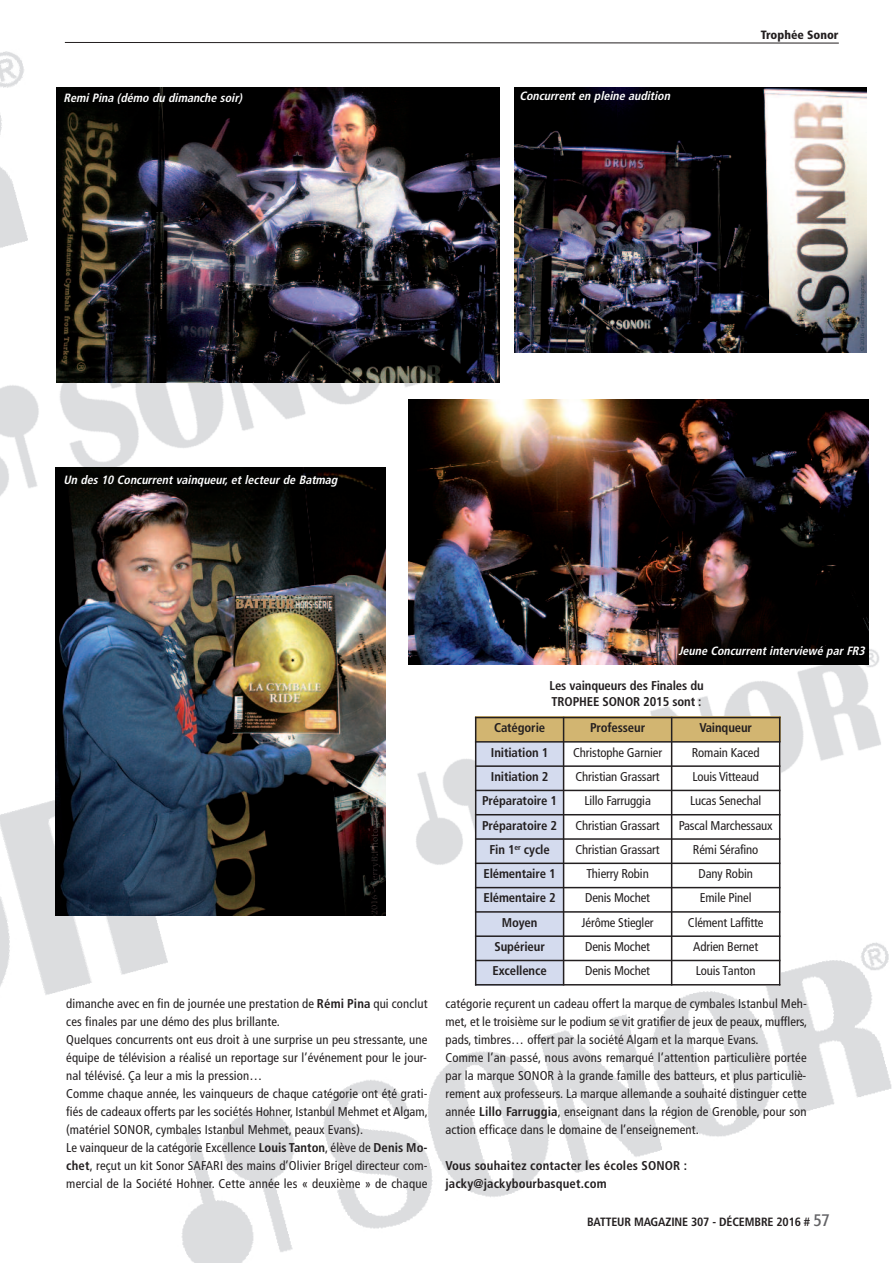
<style>
.page{position:relative;width:893px;height:1263px;background:#fff}
.page>*{position:absolute;margin:0;border:0;box-sizing:border-box;transform-origin:0 0}
.t1{font:condensed 12.75px/18px "Frutiger";letter-spacing:.01em;color:#231f20}
.t2{font:condensed 12.75px "Frutiger";letter-spacing:-.01em;color:#231f20}
.t3{font:700 condensed 12.75px/16.5px "Frutiger";letter-spacing:-.01em;color:#231f20}
.t4{font:700 condensed 12.75px/18px "Frutiger";letter-spacing:.01em;color:#231f20}
.t5{font:italic 700 condensed 12px "Frutiger";color:#fff}
.t6{font:700 condensed 12px "Frutiger";letter-spacing:-.01em;color:#231f20}
.t7{font:900 condensed 12px "Frutiger";color:#231f20}
.s1{font-weight:700}
.s2{font-family:"Formata";font-weight:400;font-size:18px;color:#636366}
</style>
<div class="page">
<img style="left:0;top:51px;width:81px;height:205px">
<img style="left:416px;top:642px;width:465px;height:235px">
<img style="left:182px;top:932px;width:710px;height:331px">
<img style="left:0;top:256px;width:500px;height:240px">
<img style="left:0;top:800px;width:221px;height:226px">
<svg style="left:64px;top:42px;width:775px;height:2px;background:#908e8e"></svg>
<img style="left:57px;top:88px;width:442px;height:295px">
<img style="left:514px;top:87px;width:352px;height:265px">
<img style="left:55px;top:468px;width:331px;height:447px">
<img style="left:408px;top:399px;width:460px;height:266px">
<div style="left:475px;top:717px;width:89px;height:25px;background:#d2b571"></div>
<div style="left:564px;top:717px;width:108px;height:25px;background:#d2b571"></div>
<div style="left:672px;top:717px;width:108px;height:25px;background:#d2b571"></div>
<div style="left:475px;top:742px;width:89px;height:24px;background:#d4dbee"></div>
<div style="left:564px;top:742px;width:108px;height:24px;background:#fff"></div>
<div style="left:672px;top:742px;width:108px;height:24px;background:#fff"></div>
<div style="left:475px;top:766px;width:89px;height:24px;background:#d4dbee"></div>
<div style="left:564px;top:766px;width:108px;height:24px;background:#fff"></div>
<div style="left:672px;top:766px;width:108px;height:24px;background:#fff"></div>
<div style="left:475px;top:790px;width:89px;height:25px;background:#d4dbee"></div>
<div style="left:564px;top:790px;width:108px;height:25px;background:#fff"></div>
<div style="left:672px;top:790px;width:108px;height:25px;background:#fff"></div>
<div style="left:475px;top:815px;width:89px;height:24px;background:#d4dbee"></div>
<div style="left:564px;top:815px;width:108px;height:24px;background:#fff"></div>
<div style="left:672px;top:815px;width:108px;height:24px;background:#fff"></div>
<div style="left:475px;top:839px;width:89px;height:24px;background:#d4dbee"></div>
<div style="left:564px;top:839px;width:108px;height:24px;background:#fff"></div>
<div style="left:672px;top:839px;width:108px;height:24px;background:#fff"></div>
<div style="left:475px;top:863px;width:89px;height:25px;background:#d4dbee"></div>
<div style="left:564px;top:863px;width:108px;height:25px;background:#fff"></div>
<div style="left:672px;top:863px;width:108px;height:25px;background:#fff"></div>
<div style="left:475px;top:888px;width:89px;height:24px;background:#d4dbee"></div>
<div style="left:475px;top:912px;width:89px;height:24px;background:#d4dbee"></div>
<div style="left:564px;top:912px;width:108px;height:24px;background:#fff"></div>
<div style="left:672px;top:912px;width:108px;height:24px;background:#fff"></div>
<div style="left:475px;top:936px;width:89px;height:24px;background:#d4dbee"></div>
<div style="left:564px;top:936px;width:108px;height:24px;background:#fff"></div>
<div style="left:672px;top:936px;width:108px;height:24px;background:#fff"></div>
<div style="left:475px;top:960px;width:89px;height:25px;background:#d4dbee"></div>
<div style="left:564px;top:960px;width:108px;height:25px;background:#fff"></div>
<div style="left:672px;top:960px;width:108px;height:25px;background:#fff"></div>
<hr style="left:475px;top:717px;width:1px;height:268px;background:#231f20">
<hr style="left:563px;top:717px;width:1px;height:268px;background:#231f20">
<hr style="left:671px;top:717px;width:1px;height:268px;background:#231f20">
<hr style="left:779px;top:717px;width:1px;height:268px;background:#231f20">
<hr style="left:475px;top:717px;width:305px;height:1px;background:#231f20">
<hr style="left:475px;top:741px;width:305px;height:2px;background:#231f20">
<hr style="left:475px;top:765px;width:305px;height:2px;background:#231f20">
<hr style="left:475px;top:790px;width:305px;height:1px;background:#231f20">
<hr style="left:475px;top:814px;width:305px;height:1px;background:#231f20">
<hr style="left:475px;top:838px;width:305px;height:2px;background:#231f20">
<hr style="left:475px;top:862px;width:305px;height:2px;background:#231f20">
<hr style="left:475px;top:887px;width:305px;height:1px;background:#231f20">
<hr style="left:475px;top:911px;width:305px;height:2px;background:#231f20">
<hr style="left:475px;top:935px;width:305px;height:2px;background:#231f20">
<hr style="left:475px;top:960px;width:305px;height:1px;background:#231f20">
<hr style="left:475px;top:984px;width:305px;height:1px;background:#231f20">
<p class="t5" style="left:63px;top:93px;width:183px">Remi Pina (démo du dimanche soir)</p>
<p class="t5" style="left:519px;top:91px;width:154px">Concurrent en pleine audition</p>
<p class="t7" style="left:761px;top:30px;width:79px">Trophée Sonor</p>
<p class="t5" style="left:63px;top:475px;width:278px">Un des 10 Concurrent vainqueur, et lecteur de Batmag</p>
<p class="t5" style="left:679px;top:646px;width:190px">Jeune Concurrent interviewé par FR3</p>
<p class="t3" style="left:549px;top:678px;width:156px">Les vainqueurs des Finales du<br>TROPHEE SONOR 2015 sont :</p>
<p class="t3" style="left:494px;top:721px;width:53px">Catégorie</p>
<p class="t3" style="left:590px;top:721px;width:57px">Professeur</p>
<p class="t3" style="left:699px;top:721px;width:54px">Vainqueur</p>
<p class="t3" style="left:491px;top:745px;width:59px">Initiation 1</p>
<p class="t2" style="left:573px;top:745px;width:90px">Christophe Garnier</p>
<p class="t2" style="left:692px;top:745px;width:69px">Romain Kaced</p>
<p class="t3" style="left:491px;top:769px;width:59px">Initiation 2</p>
<p class="t2" style="left:575px;top:769px;width:86px">Christian Grassart</p>
<p class="t2" style="left:692px;top:769px;width:68px">Louis Vitteaud</p>
<p class="t3" style="left:482px;top:794px;width:77px">Préparatoire 1</p>
<p class="t2" style="left:584px;top:793px;width:68px">Lillo Farruggia</p>
<p class="t2" style="left:690px;top:793px;width:73px">Lucas Senechal</p>
<p class="t3" style="left:482px;top:818px;width:77px">Préparatoire 2</p>
<p class="t2" style="left:575px;top:818px;width:86px">Christian Grassart</p>
<p class="t2" style="left:679px;top:818px;width:95px">Pascal Marchessaux</p>
<p class="t3" style="left:489px;top:842px;width:62px">Fin 1<sup>er</sup> cycle</p>
<p class="t2" style="left:575px;top:842px;width:86px">Christian Grassart</p>
<p class="t2" style="left:693px;top:842px;width:67px">Rémi Sérafino</p>
<p class="t3" style="left:483px;top:866px;width:74px">Elémentaire 1</p>
<p class="t2" style="left:586px;top:866px;width:64px">Thierry Robin</p>
<p class="t2" style="left:698px;top:866px;width:56px">Dany Robin</p>
<p class="t3" style="left:483px;top:891px;width:74px">Elémentaire 2</p>
<p class="t2" style="left:585px;top:890px;width:66px">Denis Mochet</p>
<p class="t2" style="left:700px;top:890px;width:53px">Emile Pinel</p>
<p class="t3" style="left:502px;top:915px;width:37px">Moyen</p>
<p class="t2" style="left:582px;top:915px;width:74px">Jérôme Stiegler</p>
<p class="t2" style="left:688px;top:915px;width:77px">Clément Laffitte</p>
<p class="t3" style="left:494px;top:939px;width:52px">Supérieur</p>
<p class="t2" style="left:585px;top:939px;width:66px">Denis Mochet</p>
<p class="t2" style="left:693px;top:939px;width:67px">Adrien Bernet</p>
<p class="t3" style="left:492px;top:964px;width:56px">Excellence</p>
<p class="t2" style="left:585px;top:963px;width:66px">Denis Mochet</p>
<p class="t2" style="left:696px;top:963px;width:61px">Louis Tanton</p>
<p class="t1" style="left:66px;top:995px;width:363px">dimanche avec en fin de journée une prestation de <span class="s1">Rémi Pina</span> qui conclut ces finales par une démo des plus brillante.<br>Quelques concurrents ont eus droit à une surprise un peu stressante, une équipe de télévision a réalisé un reportage sur l’événement pour le jour&shy;nal télévisé. Ça leur a mis la pression…<br>Comme chaque année, les vainqueurs de chaque catégorie ont été grati&shy;fiés de cadeaux offerts par les sociétés Hohner, Istanbul Mehmet et Algam, (matériel SONOR, cymbales Istanbul Mehmet, peaux Evans).<br>Le vainqueur de la catégorie Excellence <span class="s1">Louis Tanton</span>, élève de <span class="s1">Denis Mo&shy;chet</span>, reçut un kit Sonor SAFARI des mains d’Olivier Brigel directeur com&shy;mercial de la Société Hohner. Cette année les « deuxième » de chaque</p>
<p class="t1" style="left:445px;top:995px;width:363px">catégorie reçurent un cadeau offert la marque de cymbales Istanbul Meh&shy;met, et le troisième sur le podium se vit gratifier de jeux de peaux, mufflers, pads, timbres… offert par la société Algam et la marque Evans.<br>Comme l’an passé, nous avons remarqué l’attention particulière portée par la marque SONOR à la grande famille des batteurs, et plus particuliè&shy;rement aux professeurs. La marque allemande a souhaité distinguer cette année <span class="s1">Lillo Farruggia</span>, enseignant dans la région de Grenoble, pour son action efficace dans le domaine de l’enseignement.</p>
<p class="t4" style="left:445px;top:1158px;width:243px">Vous souhaitez contacter les écoles SONOR : jacky@jackybourbasquet.com</p>
<p class="t6" style="left:587px;top:1217px;width:244px">BATTEUR MAGAZINE 307 - DÉCEMBRE 2016 # <span class="s2">57</span></p>
</div>
